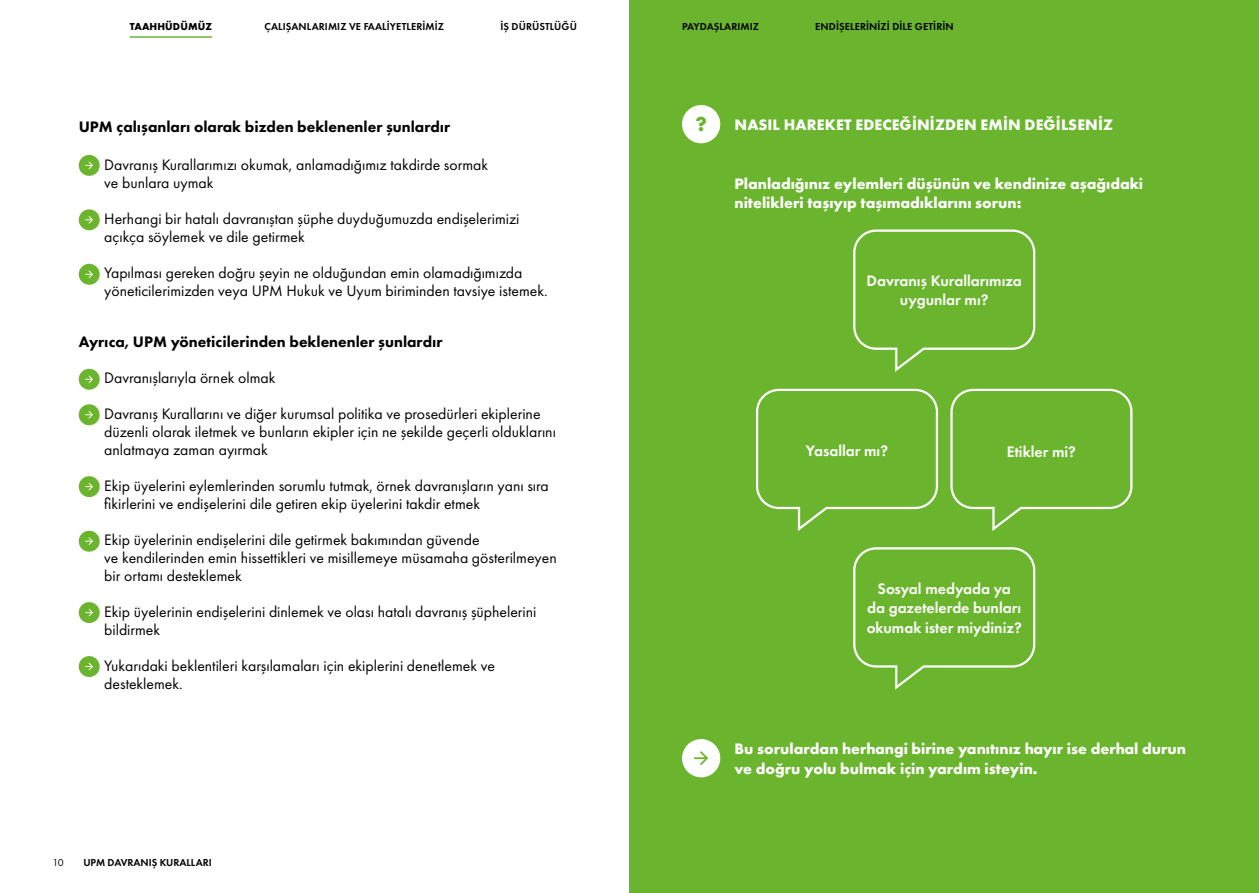
<style>
.page{position:relative;width:1259px;height:893px;background:#fff}
.page>*{position:absolute;margin:0;border:0;box-sizing:border-box;transform-origin:0 0}
.t1{font:700 21px "Futura PT";color:#6bb52e}
.t2{font:15.75px/18px "Futura PT";color:#000}
.t3{font:700 15.75px/19.5px "Futura PT";color:#fff}
.t4{font:600 15.75px/19.5px "Futura PT";color:#fff;text-align:center}
.t5{font:800 15.75px "Futura PT";color:#000}
.t6{font:600 10.5px "Futura PT";letter-spacing:.01em;color:#000}
.t7{font:700 10.5px "Futura PT";letter-spacing:.01em;color:#000}
.t8{font:10.5px "Futura PT";color:#000}
</style>
<div class="page">
<div style="left:629px;top:0;width:630px;height:893px;background:#6bb52e"></div>
<div style="left:682px;top:105px;width:38px;height:38px;background:#fff;border-radius:50%"></div>
<div style="left:79px;top:155px;width:21px;height:21px;background:#6bb52e;border-radius:50%"></div>
<svg style="left:85px;top:162px;width:8px;height:7px"></svg>
<div style="left:79px;top:369px;width:21px;height:21px;background:#6bb52e;border-radius:50%"></div>
<svg style="left:85px;top:375px;width:8px;height:8px"></svg>
<div style="left:79px;top:209px;width:21px;height:21px;background:#6bb52e;border-radius:50%"></div>
<svg style="left:85px;top:216px;width:8px;height:8px"></svg>
<div style="left:79px;top:404px;width:21px;height:21px;background:#6bb52e;border-radius:50%"></div>
<svg style="left:85px;top:411px;width:8px;height:8px"></svg>
<div style="left:79px;top:264px;width:21px;height:21px;background:#6bb52e;border-radius:50%"></div>
<svg style="left:85px;top:270px;width:8px;height:8px"></svg>
<div style="left:79px;top:476px;width:21px;height:21px;background:#6bb52e;border-radius:50%"></div>
<svg style="left:85px;top:483px;width:8px;height:7px"></svg>
<div style="left:79px;top:531px;width:21px;height:21px;background:#6bb52e;border-radius:50%"></div>
<svg style="left:85px;top:537px;width:8px;height:8px"></svg>
<div style="left:79px;top:602px;width:21px;height:21px;background:#6bb52e;border-radius:50%"></div>
<svg style="left:85px;top:609px;width:8px;height:7px"></svg>
<div style="left:79px;top:656px;width:21px;height:21px;background:#6bb52e;border-radius:50%"></div>
<svg style="left:85px;top:663px;width:8px;height:7px"></svg>
<svg style="left:853px;top:229px;width:183px;height:143px"></svg>
<svg style="left:853px;top:547px;width:183px;height:143px"></svg>
<svg style="left:756px;top:388px;width:183px;height:143px"></svg>
<svg style="left:950px;top:388px;width:183px;height:143px"></svg>
<div style="left:682px;top:739px;width:38px;height:38px;background:#fff;border-radius:50%"></div>
<svg style="left:694px;top:751px;width:14px;height:14px"></svg>
<hr style="left:130px;top:36px;width:82px;height:2px;background:#6bb52e">
<p class="t7" style="left:130px;top:20px;width:84px">TAAHHÜDÜMÜZ</p>
<p class="t6" style="left:265px;top:20px;width:181px">ÇALIŞANLARIMIZ VE FAALİYETLERİMİZ</p>
<p class="t6" style="left:500px;top:20px;width:78px">İŞ DÜRÜSTLÜĞÜ</p>
<p class="t6" style="left:682px;top:20px;width:78px">PAYDAŞLARIMIZ</p>
<p class="t6" style="left:815px;top:20px;width:140px">ENDİŞELERİNİZİ DİLE GETİRİN</p>
<p class="t5" style="left:79px;top:117px;width:373px">UPM çalışanları olarak bizden beklenenler şunlardır</p>
<p class="t2" style="left:104px;top:155px;width:385px">Davranış Kurallarımızı okumak, anlamadığımız takdirde sormak ve bunlara uymak</p>
<p class="t2" style="left:104px;top:209px;width:417px">Herhangi bir hatalı davranıştan şüphe duyduğumuzda endişelerimizi açıkça söylemek ve dile getirmek</p>
<p class="t2" style="left:104px;top:263px;width:445px">Yapılması gereken doğru şeyin ne olduğundan emin olamadığımızda yöneticilerimizden veya UPM Hukuk ve Uyum biriminden tavsiye istemek.</p>
<p class="t5" style="left:79px;top:331px;width:365px">Ayrıca, UPM yöneticilerinden beklenenler şunlardır</p>
<p class="t2" style="left:104px;top:368px;width:173px">Davranışlarıyla örnek olmak</p>
<p class="t2" style="left:104px;top:404px;width:453px">Davranış Kurallarını ve diğer kurumsal politika ve prosedürleri ekiplerine düzenli olarak iletmek ve bunların ekipler için ne şekilde geçerli olduklarını anlatmaya zaman ayırmak</p>
<p class="t2" style="left:104px;top:476px;width:446px">Ekip üyelerini eylemlerinden sorumlu tutmak, örnek davranışların yanı sıra fikirlerini ve endişelerini dile getiren ekip üyelerini takdir etmek</p>
<p class="t2" style="left:104px;top:530px;width:454px">Ekip üyelerinin endişelerini dile getirmek bakımından güvende<br>ve kendilerinden emin hissettikleri ve misillemeye müsamaha gösterilmeyen bir ortamı desteklemek</p>
<p class="t2" style="left:104px;top:602px;width:434px">Ekip üyelerinin endişelerini dinlemek ve olası hatalı davranış şüphelerini bildirmek</p>
<p class="t2" style="left:104px;top:656px;width:392px">Yukarıdaki beklentileri karşılamaları için ekiplerini denetlemek ve desteklemek.</p>
<p class="t8" style="left:53px;top:856px;width:13px">10</p>
<p class="t6" style="left:83px;top:856px;width:130px">UPM DAVRANIŞ KURALLARI</p>
<h1 class="t1" style="left:695px;top:110px;width:13px">?</h1>
<p class="t3" style="left:734px;top:115px;width:380px">NASIL HAREKET EDECEĞİNİZDEN EMİN DEĞİLSENİZ</p>
<p class="t3" style="left:734px;top:173px;width:410px">Planladığınız eylemleri düşünün ve kendinize aşağıdaki nitelikleri taşıyıp taşımadıklarını sorun:</p>
<p class="t4" style="left:866px;top:270px;width:157px">Davranış Kurallarımıza uygunlar mı?</p>
<p class="t4" style="left:806px;top:440px;width:84px">Yasallar mı?</p>
<p class="t4" style="left:1007px;top:441px;width:71px">Etikler mi?</p>
<p class="t4" style="left:866px;top:578px;width:157px">Sosyal medyada ya da gazetelerde bunları okumak ister miydiniz?</p>
<p class="t3" style="left:734px;top:739px;width:453px">Bu sorulardan herhangi birine yanıtınız hayır ise derhal durun ve doğru yolu bulmak için yardım isteyin.</p>
</div>
